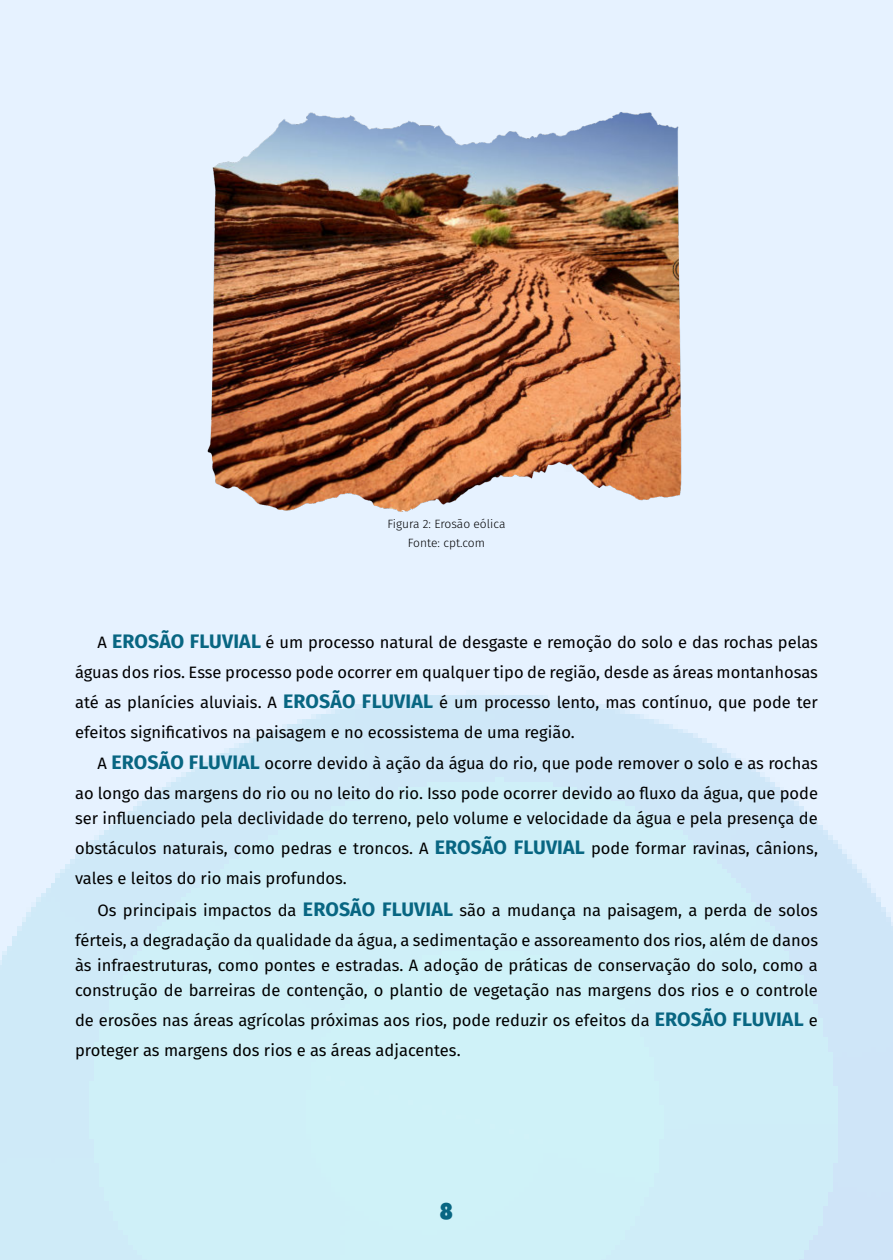
<style>
.page{position:relative;width:893px;height:1260px;background:#fff}
.page>*{position:absolute;margin:0;border:0;box-sizing:border-box;transform-origin:0 0}
.t1{font:22.5px "Spicy Rice";color:#086682}
.t2{font:16.5px/29.8px "Fira Sans";color:#000;text-align:justify}
.t3{font:300 12px/19.5px "Fira Sans";color:#000;text-align:center}
.s1{font-weight:700;font-size:19.5px;color:#086682}
</style>
<div class="page">
<div style="left:0;top:0;width:892px;height:1260px;background:linear-gradient(to right,#dbf0fc,#daeffb)"></div>
<img style="left:205px;top:105px;width:482px;height:412px">
<p class="t3" style="left:387px;top:514px;width:119px">Figura 2: Erosão eólica<br>Fonte: cpt.com</p>
<p class="t2" style="left:75px;top:627px;width:744px;text-indent:23px">A <span class="s1">EROSÃO FLUVIAL</span> é um processo natural de desgaste e remoção do solo e das rochas pelas águas dos rios. Esse processo pode ocorrer em qualquer tipo de região, desde as áreas montanhosas até as planícies aluviais. A <span class="s1">EROSÃO FLUVIAL</span> é um processo lento, mas contínuo, que pode ter efeitos significativos na paisagem e no ecossistema de uma região.</p>
<p class="t2" style="left:75px;top:748px;width:744px;text-align:right">A <span class="s1">EROSÃO FLUVIAL</span> ocorre devido à ação da água do rio, que pode remover o solo e as rochas ao longo das margens do rio ou no leito do rio. Isso pode ocorrer devido ao fluxo da água, que pode</p>
<p class="t2" style="left:75px;top:803px;width:744px">ser influenciado pela declividade do terreno, pelo volume e velocidade da água e pela presença de obstáculos naturais, como pedras e troncos. A <span class="s1">EROSÃO FLUVIAL</span> pode formar ravinas, cânions, vales e leitos do rio mais profundos.</p>
<p class="t2" style="left:75px;top:894px;width:744px;text-align:right">Os principais impactos da <span class="s1">EROSÃO FLUVIAL</span> são a mudança na paisagem, a perda de solos férteis, a degradação da qualidade da água, a sedimentação e assoreamento dos rios, além de danos</p>
<p class="t2" style="left:75px;top:952px;width:744px;line-height:25.3px">às infraestruturas, como pontes e estradas. A adoção de práticas de conservação do solo, como a construção de barreiras de contenção, o plantio de vegetação nas margens dos rios e o controle</p>
<p class="t2" style="left:75px;top:1005px;width:744px">de erosões nas áreas agrícolas próximas aos rios, pode reduzir os efeitos da <span class="s1">EROSÃO FLUVIAL</span> e proteger as margens dos rios e as áreas adjacentes.</p>
<h1 class="t1" style="left:440px;top:1196px;width:15px">8</h1>
</div>
